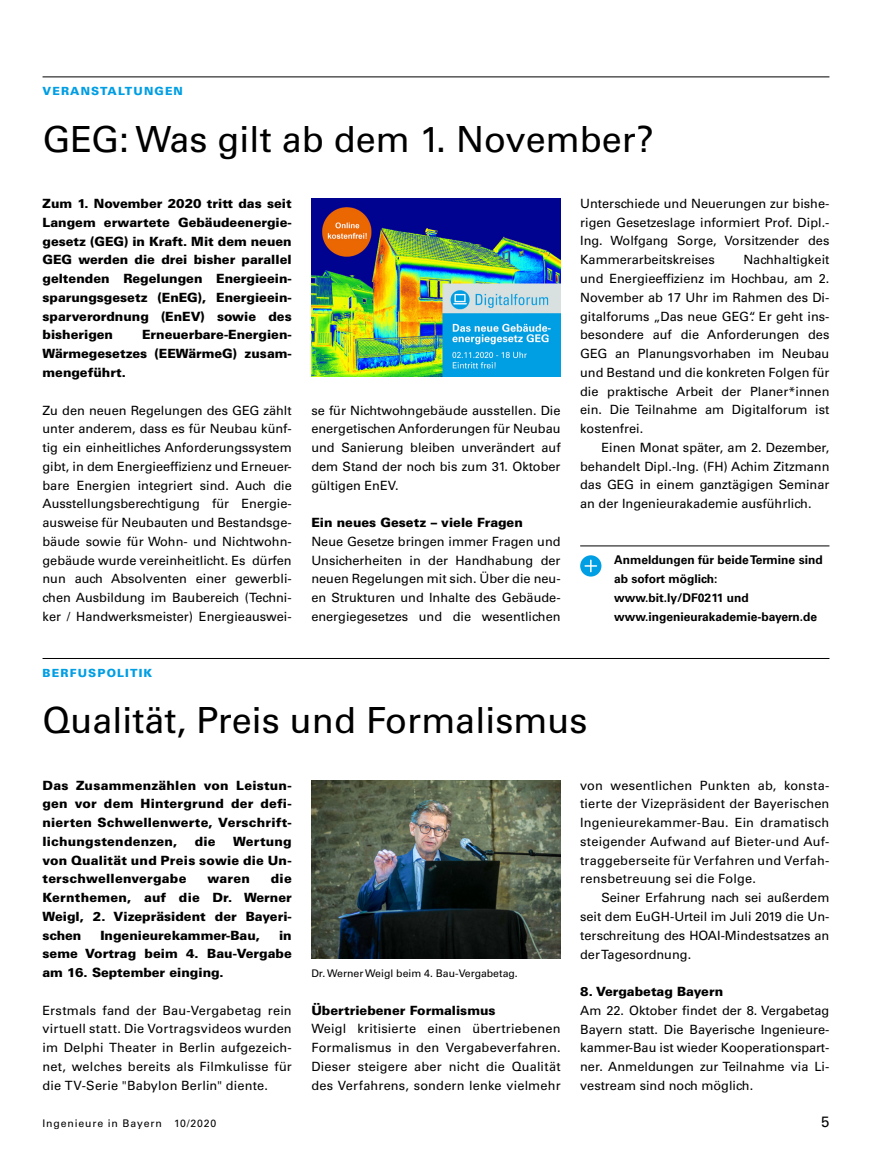
<style>
.page{position:relative;width:872px;height:1170px;background:#fff}
.page>*{position:absolute;margin:0;border:0;box-sizing:border-box;transform-origin:0 0}
.t1{font:36px "Univers LT Std";color:#000}
.t2{font:15px "Univers LT Std";color:#000}
.t3{font:12.75px/18.8px "Univers LT Std";color:#000;text-align:justify}
.t4{font:900 12.75px/18.8px "Univers LT Std";color:#000;text-align:justify}
.t5{font:700 12px/18.8px "Univers LT Std";color:#000}
.t6{font:900 11.25px "Univers LT Std";letter-spacing:.1em;color:#009ee3}
.t7{font:10.5px "Univers LT Std";color:#000}
.t8{font:10.5px "Univers LT Std";letter-spacing:.08em;color:#000}
</style>
<div class="page">
<hr style="left:43px;top:76px;width:786px;height:1px;background:#000">
<hr style="left:43px;top:658px;width:786px;height:1px;background:#000">
<hr style="left:580px;top:545px;width:249px;height:1px;background:#000">
<img style="left:311px;top:199px;width:249px;height:178px">
<img style="left:311px;top:780px;width:249px;height:178px">
<svg style="left:580px;top:555px;width:21px;height:21px"></svg>
<p class="t6" style="left:43px;top:84px;width:142px">VERANSTALTUNGEN</p>
<h1 class="t1" style="left:43px;top:117px;width:612px">GEG: Was gilt ab dem 1. November?</h1>
<p class="t4" style="left:43px;top:194px;width:251px">Zum 1. November 2020 tritt das seit Langem erwartete Gebäudeenergie&shy;gesetz (GEG) in Kraft. Mit dem neuen GEG werden die drei bisher parallel geltenden Regelungen Energieein&shy;sparungsgesetz (EnEG), Energieein&shy;sparverordnung (EnEV) sowie des bisherigen</p>
<p class="t4" style="left:43px;top:325px;width:251px;text-indent:100px">Erneuerbare-Energien-Wärmegesetzes (EEWärmeG) zusam&shy;mengeführt.</p>
<p class="t3" style="left:43px;top:400px;width:251px">Zu den neuen Regelungen des GEG zählt unter anderem, dass es für Neubau künf&shy;tig ein einheitliches Anforderungssystem gibt, in dem Energieeffizienz und Erneuer&shy;bare Energien integriert sind. Auch die Ausstellungsberechtigung für Energie&shy;ausweise für Neubauten und Bestandsge&shy;bäude sowie für Wohn- und Nichtwohn&shy;gebäude wurde vereinheitlicht. Es dürfen nun auch Absolventen einer gewerbli&shy;chen Ausbildung im Baubereich (Techni&shy;ker / Handwerksmeister) Energieauswei-</p>
<p class="t3" style="left:311px;top:400px;width:251px">se für Nichtwohngebäude ausstellen. Die energetischen Anforderungen für Neubau und Sanierung bleiben unverändert auf dem Stand der noch bis zum 31. Oktober gültigen EnEV.</p>
<p class="t4" style="left:311px;top:513px;width:213px">Ein neues Gesetz – viele Fragen</p>
<p class="t3" style="left:311px;top:532px;width:251px">Neue Gesetze bringen immer Fragen und Unsicherheiten in der Handhabung der neuen Regelungen mit sich. Über die neu&shy;en Strukturen und Inhalte des Gebäude&shy;energiegesetzes und die wesentlichen</p>
<p class="t6" style="left:43px;top:665px;width:111px">BERFUSPOLITIK</p>
<p class="t3" style="left:580px;top:194px;width:251px">Unterschiede und Neuerungen zur bishe&shy;rigen Gesetzeslage informiert Prof. Dipl.- Ing. Wolfgang Sorge, Vorsitzender des Kammerarbeitskreises</p>
<p class="t3" style="left:580px;top:250px;width:251px;text-indent:163px">Nachhaltigkeit und Energieeffizienz im Hochbau, am 2.<br>November ab 17 Uhr im Rahmen des Di&shy;gitalforums „Das neue GEG“. Er geht ins&shy;besondere auf die Anforderungen des GEG an Planungsvorhaben im Neubau und Bestand und die konkreten Folgen für die praktische Arbeit der Planer*innen ein. Die Teilnahme am Digitalforum ist kostenfrei.</p>
<p class="t3" style="left:580px;top:438px;width:251px;text-indent:21px">Einen Monat später, am 2. Dezember, behandelt Dipl.-Ing. (FH) Achim Zitzmann das GEG in einem ganztägigen Seminar an der Ingenieurakademie ausführlich.</p>
<p class="t5" style="left:614px;top:551px;width:210px">Anmeldungen für beide Termine sind ab sofort möglich: www.bit.ly/DF0211 und www.ingenieurakademie-bayern.de</p>
<h1 class="t1" style="left:43px;top:699px;width:546px">Qualität, Preis und Formalismus</h1>
<p class="t4" style="left:43px;top:775px;width:251px">Das Zusammenzählen von Leistun&shy;gen vor dem Hintergrund der defi&shy;nierten Schwellenwerte, Verschrift&shy;lichungstendenzen,</p>
<p class="t4" style="left:43px;top:831px;width:251px;text-indent:190px">Wertung von Qualität und Preis sowie die Un&shy;terschwellenvergabe</p>
<p class="t4" style="left:195px;top:831px;width:22px">die</p>
<p class="t4" style="left:43px;top:869px;width:251px;text-indent:228px">die Kernthemen, auf die Dr. Werner Weigl, 2. Vizepräsident der Bayeri&shy;schen</p>
<p class="t4" style="left:207px;top:869px;width:44px">waren</p>
<p class="t4" style="left:100px;top:925px;width:161px">Ingenieurekammer-Bau,</p>
<p class="t4" style="left:43px;top:925px;width:251px;text-indent:236px">in seme Vortrag beim 4. Bau-Vergabe am 16. September einging.</p>
<p class="t3" style="left:43px;top:1000px;width:251px">Erstmals fand der Bau-Vergabetag rein virtuell statt. Die Vortragsvideos wurden im Delphi Theater in Berlin aufgezeich&shy;net, welches bereits als Filmkulisse für die TV-Serie "Babylon Berlin" diente.</p>
<p class="t4" style="left:311px;top:1000px;width:186px">Übertriebener Formalismus</p>
<p class="t7" style="left:311px;top:967px;width:208px">Dr. Werner Weigl beim 4. Bau-Vergabetag.</p>
<p class="t3" style="left:311px;top:1019px;width:251px">Weigl kritisierte einen übertriebenen Formalismus in den Vergabeverfahren.<br>Dieser steigere aber nicht die Qualität des Verfahrens, sondern lenke vielmehr</p>
<p class="t3" style="left:580px;top:775px;width:251px">von wesentlichen Punkten ab, konsta&shy;tierte der Vizepräsident der Bayerischen Ingenieurekammer-Bau. Ein dramatisch steigender Aufwand auf Bieter-und Auf&shy;traggeberseite für Verfahren und Verfah&shy;rensbetreuung sei die Folge.</p>
<p class="t3" style="left:580px;top:888px;width:251px;text-indent:21px">Seiner Erfahrung nach sei außerdem seit dem EuGH-Urteil im Juli 2019 die Un&shy;terschreitung des HOAI-Mindestsatzes an der Tagesordnung.</p>
<p class="t4" style="left:580px;top:981px;width:144px">8. Vergabetag Bayern</p>
<p class="t3" style="left:580px;top:1000px;width:251px">Am 22. Oktober findet der 8. Vergabetag Bayern statt. Die Bayerische Ingenieure&shy;kammer-Bau ist wieder Kooperationspart&shy;ner. Anmeldungen zur Teilnahme via Li&shy;vestream sind noch möglich.</p>
<p class="t8" style="left:43px;top:1117px;width:175px">Ingenieure in Bayern 10/2020</p>
<p class="t2" style="left:821px;top:1112px;width:10px">5</p>
</div>
